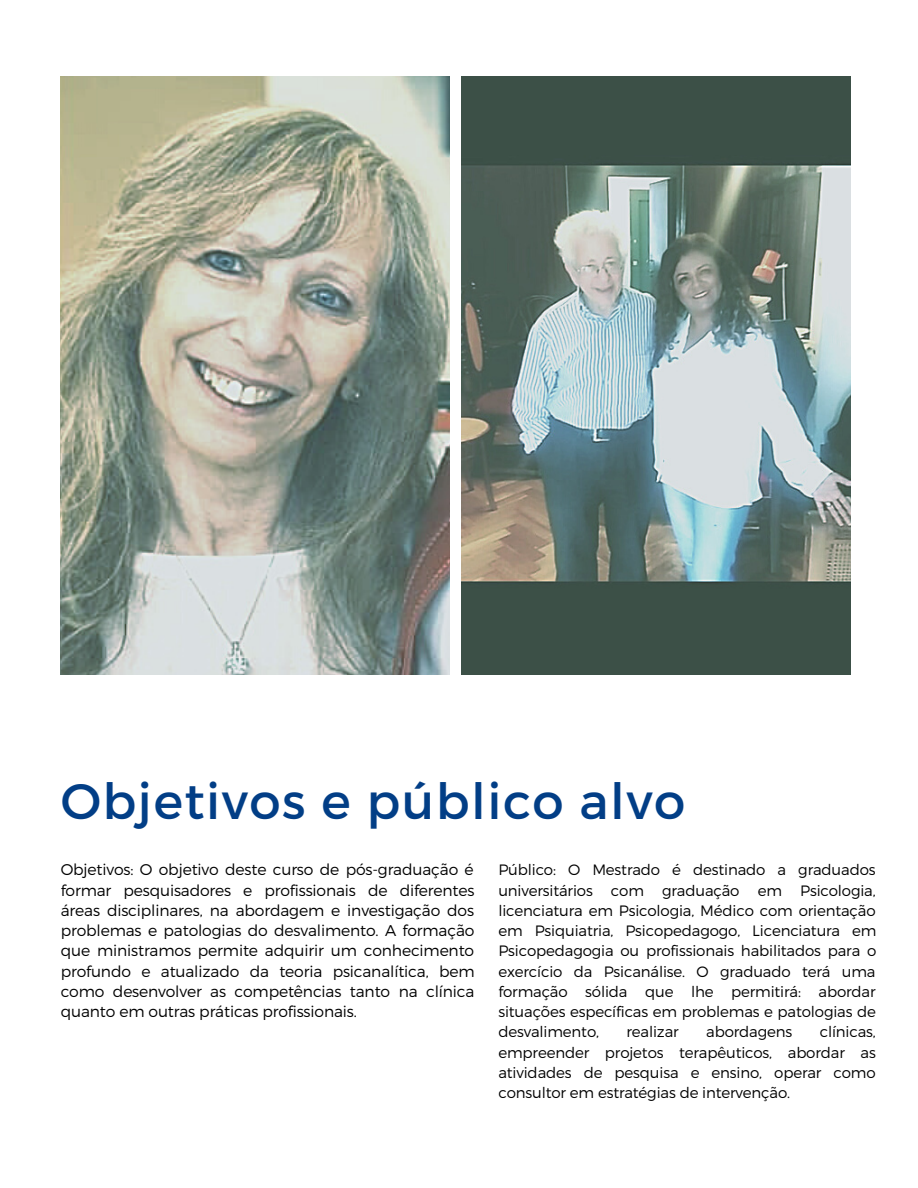
<style>
.page{position:relative;width:918px;height:1188px;background:#fff}
.page>*{position:absolute;margin:0;border:0;box-sizing:border-box;transform-origin:0 0}
.t1{font:49.8px "Montserrat";letter-spacing:.03em;color:#023e86}
.t2{font:300 15.6px/20.2px "Montserrat";letter-spacing:-.01em;color:#000;text-align:justify}
.t3{font:300 15px/20.2px "Montserrat";letter-spacing:-.01em;color:#000;text-align:justify}
</style>
<div class="page">
<img style="left:61px;top:76px;width:389px;height:599px">
<img style="left:461px;top:76px;width:389px;height:599px">
<h1 class="t1" style="left:61px;top:769px;width:626px">Objetivos e público alvo</h1>
<p class="t2" style="left:61px;top:859px;width:415px">Objetivos: O objetivo deste curso de pós-graduação é formar pesquisadores e profissionais de diferentes áreas disciplinares, na abordagem e investigação dos problemas e patologias do desvalimento. A formação que ministramos permite adquirir um conhecimento profundo e atualizado da teoria psicanalítica, bem como desenvolver as competências tanto na clínica quanto em outras práticas profissionais.</p>
<p class="t3" style="left:498px;top:859px;width:380px">Público: O Mestrado é destinado a graduados universitários com graduação em Psicologia, licenciatura em Psicologia, Médico com orientação em Psiquiatria, Psicopedagogo, Licenciatura em Psicopedagogia ou profissionais habilitados para o exercício da Psicanálise. O graduado terá uma formação sólida que lhe permitirá: abordar situações específicas em problemas e patologias de desvalimento,</p>
<p class="t3" style="left:498px;top:1021px;width:379px;text-indent:321px">clínicas, empreender projetos terapêuticos, abordar as atividades de pesquisa e ensino, operar como consultor em estratégias de intervenção.</p>
<p class="t3" style="left:627px;top:1021px;width:54px">realizar</p>
<p class="t3" style="left:706px;top:1021px;width:88px">abordagens</p>
</div>
